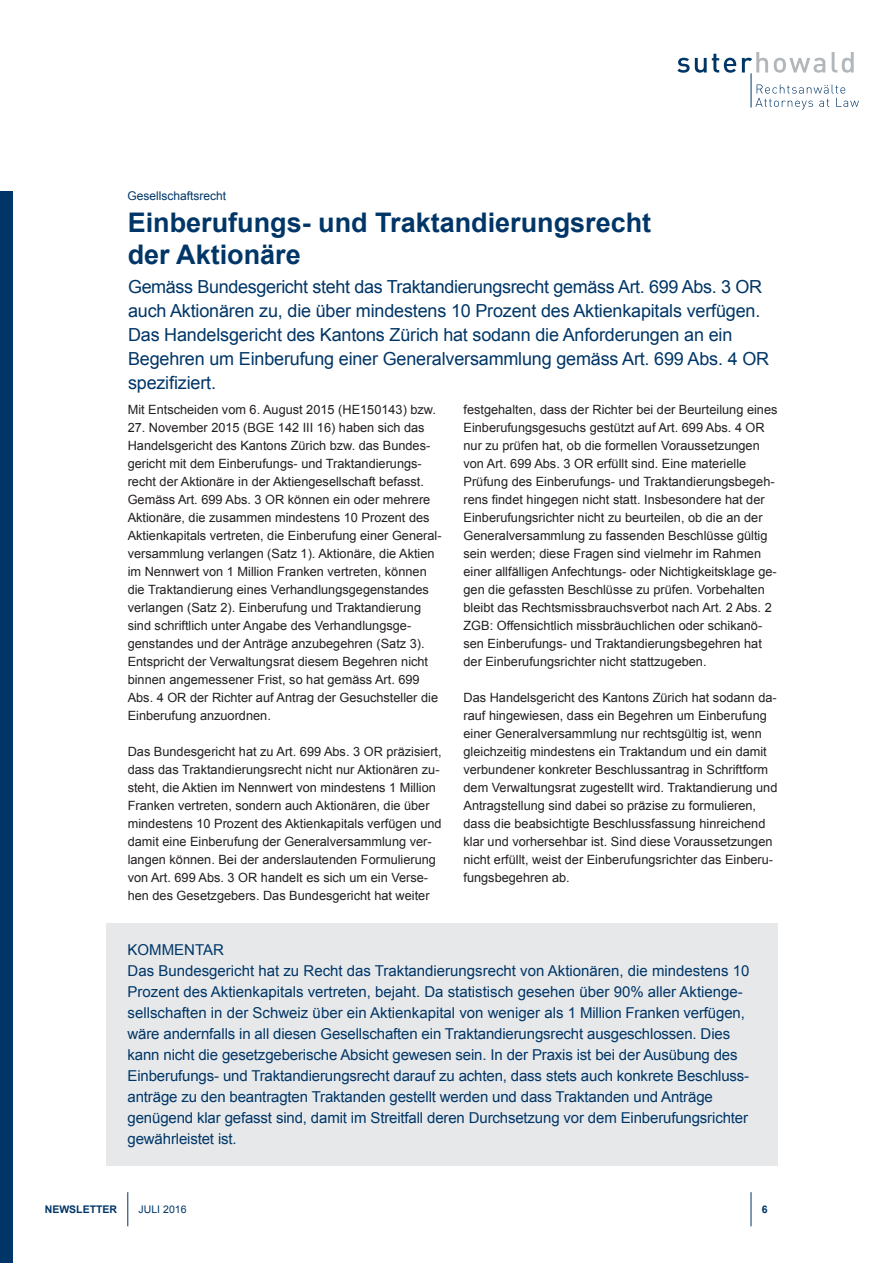
<style>
.page{position:relative;width:893px;height:1263px;background:#fff}
.page>*{position:absolute;margin:0;border:0;box-sizing:border-box;transform-origin:0 0}
.t1{font:700 27px/31.5px "Arial";color:#003667}
.t2{font:18px/24px "Arial";letter-spacing:-.01em;color:#003667}
.t3{font:15px/21px "Arial";letter-spacing:-.01em;color:#003667}
.t4{font:12.75px/18px "Arial";color:#231f20}
.t5{font:12px "Arial";color:#003667}
.t6{font:700 10.5px "Arial";color:#003667}
.t7{font:10.5px "Arial";color:#003667}
</style>
<div class="page">
<svg style="left:755px;top:85px;width:104px;height:25px"></svg>
<hr style="left:751px;top:73px;width:1px;height:35px;background:#003667">
<svg style="left:677px;top:54px;width:59px;height:19px"></svg>
<svg style="left:742px;top:52px;width:26px;height:21px"></svg>
<svg style="left:774px;top:58px;width:51px;height:15px"></svg>
<svg style="left:832px;top:52px;width:22px;height:21px"></svg>
<hr style="left:128px;top:1192px;width:1px;height:34px;background:#003667">
<hr style="left:751px;top:1192px;width:1px;height:34px;background:#003667">
<div style="left:0;top:191px;width:12px;height:1072px;background:#003667"></div>
<div style="left:106px;top:923px;width:672px;height:242px;background:#e6e8ea"></div>
<p class="t5" style="left:128px;top:188px;width:100px">Gesellschaftsrecht</p>
<h1 class="t1" style="left:128px;top:208px;width:525px">Einberufungs- und Traktandierungsrecht der Aktionäre</h1>
<p class="t2" style="left:128px;top:275px;width:643px">Gemäss Bundesgericht steht das Traktandierungsrecht gemäss Art. 699 Abs. 3 OR auch Aktionären zu, die über mindestens 10 Prozent des Aktienkapitals verfügen.<br>Das Handelsgericht des Kantons Zürich hat sodann die Anforderungen an ein Begehren um Einberufung einer Generalversammlung gemäss Art. 699 Abs. 4 OR spezifiziert.</p>
<p class="t4" style="left:128px;top:401px;width:310px">Mit Entscheiden vom 6. August 2015 (HE150143) bzw.</p>
<p class="t4" style="left:128px;top:419px;width:315px">27. November 2015 (BGE 142 III 16) haben sich das Handelsgericht des Kantons Zürich bzw. das Bundes&shy;gericht mit dem Einberufungs- und Traktandierungs&shy;recht der Aktionäre in der Aktiengesellschaft befasst.<br>Gemäss Art. 699 Abs. 3 OR können ein oder mehrere Aktionäre, die zusammen mindestens 10 Prozent des Aktienkapitals vertreten, die Einberufung einer General&shy;versammlung verlangen (Satz 1). Aktionäre, die Aktien im Nennwert von 1 Million Franken vertreten, können die Traktandierung eines Verhandlungsgegenstandes verlangen (Satz 2). Einberufung und Traktandierung sind schriftlich unter Angabe des Verhandlungsge&shy;genstandes und der Anträge anzubegehren (Satz 3).<br>Entspricht der Verwaltungsrat diesem Begehren nicht binnen angemessener Frist, so hat gemäss Art. 699<br>Abs. 4 OR der Richter auf Antrag der Gesuchsteller die Einberufung anzuordnen.</p>
<p class="t4" style="left:128px;top:743px;width:315px">Das Bundesgericht hat zu Art. 699 Abs. 3 OR präzisiert, dass das Traktandierungsrecht nicht nur Aktionären zu&shy;steht, die Aktien im Nennwert von mindestens 1 Million Franken vertreten, sondern auch Aktionären, die über mindestens 10 Prozent des Aktienkapitals verfügen und damit eine Einberufung der Generalversammlung ver&shy;langen können. Bei der anderslautenden Formulierung von Art. 699 Abs. 3 OR handelt es sich um ein Verse&shy;hen des Gesetzgebers. Das Bundesgericht hat weiter</p>
<p class="t4" style="left:463px;top:401px;width:315px">festgehalten, dass der Richter bei der Beurteilung eines Einberufungsgesuchs gestützt auf Art. 699 Abs. 4 OR nur zu prüfen hat, ob die formellen Voraussetzungen von Art. 699 Abs. 3 OR erfüllt sind. Eine materielle Prüfung des Einberufungs- und Traktandierungsbegeh&shy;rens findet hingegen nicht statt. Insbesondere hat der Einberufungsrichter nicht zu beurteilen, ob die an der Generalversammlung zu fassenden Beschlüsse gültig sein werden; diese Fragen sind vielmehr im Rahmen einer allfälligen Anfechtungs- oder Nichtigkeitsklage ge&shy;gen die gefassten Beschlüsse zu prüfen. Vorbehalten bleibt das Rechtsmissbrauchsverbot nach Art. 2 Abs. 2<br>ZGB: Offensichtlich missbräuchlichen oder schikanö&shy;sen Einberufungs- und Traktandierungsbegehren hat der Einberufungsrichter nicht stattzugeben.</p>
<p class="t4" style="left:463px;top:689px;width:315px">Das Handelsgericht des Kantons Zürich hat sodann da&shy;rauf hingewiesen, dass ein Begehren um Einberufung einer Generalversammlung nur rechtsgültig ist, wenn gleichzeitig mindestens ein Traktandum und ein damit verbundener konkreter Beschlussantrag in Schriftform dem Verwaltungsrat zugestellt wird. Traktandierung und Antragstellung sind dabei so präzise zu formulieren, dass die beabsichtigte Beschlussfassung hinreichend klar und vorhersehbar ist. Sind diese Voraussetzungen nicht erfüllt, weist der Einberufungsrichter das Einberu&shy;fungsbegehren ab.</p>
<p class="t3" style="left:128px;top:939px;width:624px">KOMMENTAR<br>Das Bundesgericht hat zu Recht das Traktandierungsrecht von Aktionären, die mindestens 10<br>Prozent des Aktienkapitals vertreten, bejaht. Da statistisch gesehen über 90% aller Aktienge&shy;sellschaften in der Schweiz über ein Aktienkapital von weniger als 1 Million Franken verfügen, wäre andernfalls in all diesen Gesellschaften ein Traktandierungsrecht ausgeschlossen. Dies kann nicht die gesetzgeberische Absicht gewesen sein. In der Praxis ist bei der Ausübung des Einberufungs- und Traktandierungsrecht darauf zu achten, dass stets auch konkrete Beschluss&shy;anträge zu den beantragten Traktanden gestellt werden und dass Traktanden und Anträge genügend klar gefasst sind, damit im Streitfall deren Durchsetzung vor dem Einberufungsrichter gewährleistet ist.</p>
<p class="t6" style="left:45px;top:1202px;width:74px">NEWSLETTER</p>
<p class="t7" style="left:139px;top:1202px;width:49px">JULI 2016</p>
<p class="t6" style="left:762px;top:1202px;width:7px">6</p>
</div>
